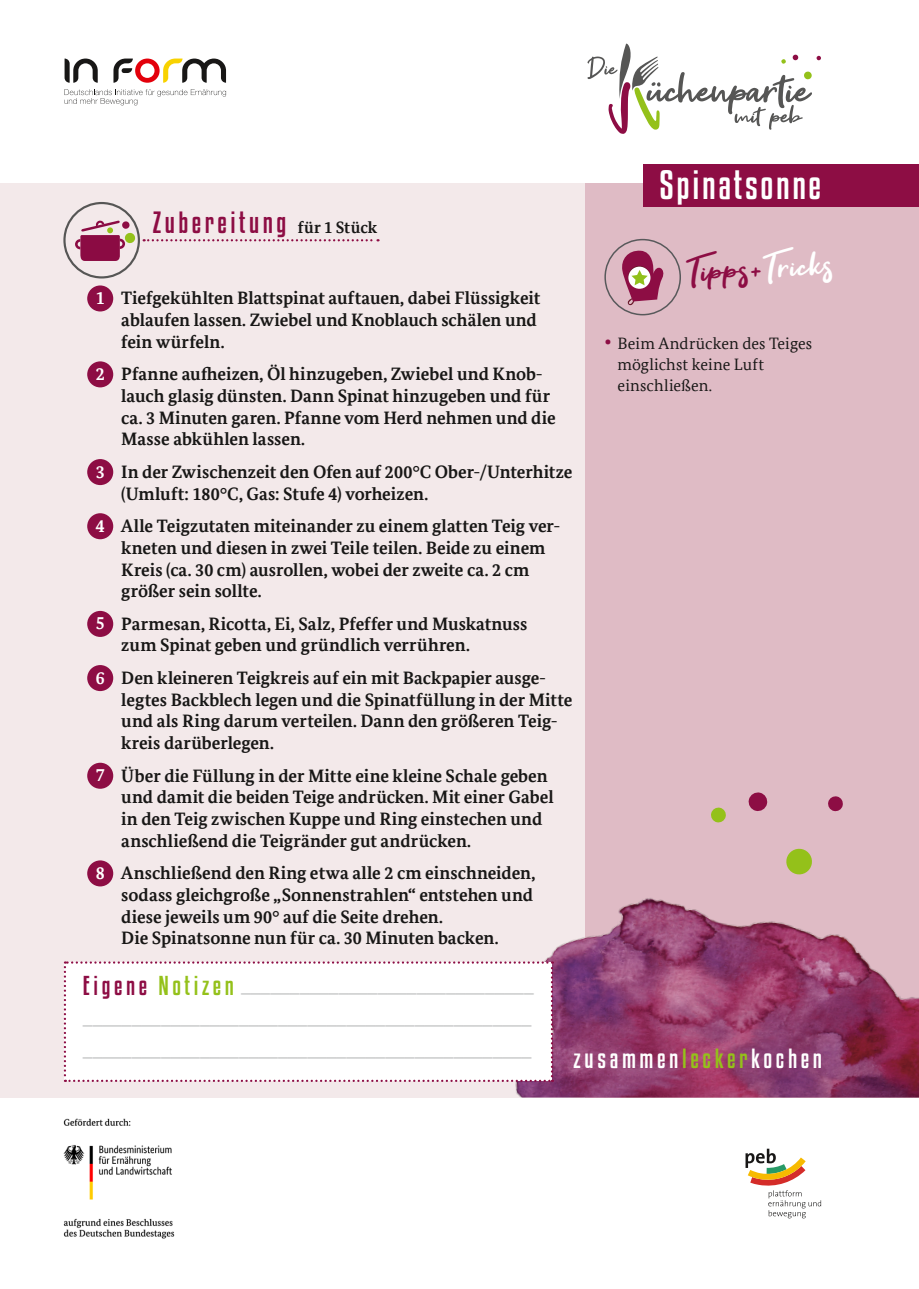
<style>
.page{position:relative;width:919px;height:1289px;background:#fff}
.page>*{position:absolute;margin:0;border:0;box-sizing:border-box;transform-origin:0 0}
.t1{font:46.5px "Get Show";color:#8d0d44}
.t2{font:36px "Kenyan Coffee Rg";letter-spacing:.075em;color:#fff}
.t3{font:27px "Kenyan Coffee Rg";letter-spacing:.13em;color:#8d0d44}
.t4{font:24.3px "Kenyan Coffee Rg";letter-spacing:.15em;color:#fff}
.t5{font:19.5px/32px "Minion Pro";color:#b1b2b3;text-align:justify}
.t6{font:700 18px/21.8px "Bundes Serif Office";color:#181716}
.t7{font:16.5px/21px "Bundes Serif Office";color:#181716}
.s1{font-family:"Bundes Serif Office";font-weight:700;font-size:16.5px;color:#181716}
.s2{color:#fff}
.s3{font-style:italic;font-size:24px;color:#8d0d44}
.s4{font-family:"Kenyan Coffee Rg";font-size:24px;color:#8d0d44}
.s5{font-family:"Kenyan Coffee Rg";font-size:24px;color:#94c11a}
.s6{color:#94c11a}
</style>
<div class="page">
<div style="left:0;top:183px;width:906px;height:914px;background:#f3e9ea"></div>
<div style="left:585px;top:183px;width:333px;height:914px;background:#dfbbc5"></div>
<img style="left:506px;top:898px;width:412px;height:199px">
<svg style="left:748px;top:792px;width:20px;height:19px"></svg>
<svg style="left:786px;top:848px;width:26px;height:27px"></svg>
<svg style="left:711px;top:807px;width:15px;height:16px"></svg>
<svg style="left:828px;top:796px;width:14px;height:16px"></svg>
<div style="left:604px;top:239px;width:77px;height:76px;border:2px solid #58595b;border-radius:50%"></div>
<svg style="left:620px;top:250px;width:46px;height:56px"></svg>
<svg style="left:113px;top:59px;width:113px;height:24px"></svg>
<svg style="left:65px;top:59px;width:33px;height:24px"></svg>
<svg style="left:64px;top:89px;width:162px;height:16px"></svg>
<svg style="left:587px;top:44px;width:234px;height:90px"></svg>
<div style="left:63px;top:202px;width:77px;height:76px;border:2px solid #565655;border-radius:50%"></div>
<svg style="left:75px;top:220px;width:61px;height:41px"></svg>
<svg style="left:144px;top:239px;width:234px;height:2px"></svg>
<img style="left:63px;top:1118px;width:112px;height:121px">
<div style="left:643px;top:164px;width:275px;height:43px;background:#8d0d44"></div>
<div style="left:64px;top:961px;width:489px;height:120px;background:#fff"></div>
<svg style="left:745px;top:1148px;width:76px;height:70px"></svg>
<div style="left:87px;top:285px;width:26px;height:26px;background:#8d0d44;border-radius:50%"></div>
<div style="left:87px;top:361px;width:26px;height:26px;background:#8d0d44;border-radius:50%"></div>
<div style="left:87px;top:459px;width:26px;height:26px;background:#8d0d44;border-radius:50%"></div>
<div style="left:87px;top:513px;width:26px;height:26px;background:#8d0d44;border-radius:50%"></div>
<div style="left:87px;top:611px;width:26px;height:26px;background:#8d0d44;border-radius:50%"></div>
<div style="left:87px;top:665px;width:26px;height:26px;background:#8d0d44;border-radius:50%"></div>
<div style="left:87px;top:762px;width:26px;height:26px;background:#8d0d44;border-radius:50%"></div>
<div style="left:87px;top:860px;width:26px;height:26px;background:#8d0d44;border-radius:50%"></div>
<h3 class="t3" style="left:153px;top:204px;width:226px">Zubereitung <span class="s1">für 1 Stück</span></h3>
<p class="t6" style="left:121px;top:287px;width:420px;text-indent:-26px"><span class="s2">1</span> Tiefgekühlten Blattspinat auftauen, dabei Flüssigkeit ablaufen lassen. Zwiebel und Knoblauch schälen und fein würfeln.</p>
<p class="t6" style="left:121px;top:363px;width:436px;text-indent:-26px"><span class="s2">2</span> Pfanne aufheizen, Öl hinzugeben, Zwiebel und Knob&shy;lauch glasig dünsten. Dann Spinat hinzugeben und für ca. 3 Minuten garen. Pfanne vom Herd nehmen und die Masse abkühlen lassen.</p>
<p class="t6" style="left:121px;top:461px;width:453px;text-indent:-26px"><span class="s2">3</span> In der Zwischenzeit den Ofen auf 200°C Ober-/Unterhitze (Umluft: 180°C, Gas: Stufe 4) vorheizen.</p>
<p class="t6" style="left:121px;top:515px;width:440px;text-indent:-26px"><span class="s2">4</span> Alle Teigzutaten miteinander zu einem glatten Teig ver&shy;kneten und diesen in zwei Teile teilen. Beide zu einem Kreis (ca. 30 cm) ausrollen, wobei der zweite ca. 2 cm größer sein sollte.</p>
<p class="t6" style="left:121px;top:612px;width:407px;text-indent:-26px"><span class="s2">5</span> Parmesan, Ricotta, Ei, Salz, Pfeffer und Muskatnuss zum Spinat geben und gründlich verrühren.</p>
<p class="t6" style="left:121px;top:666px;width:452px;text-indent:-26px"><span class="s2">6</span> Den kleineren Teigkreis auf ein mit Backpapier ausge&shy;legtes Backblech legen und die Spinatfüllung in der Mitte und als Ring darum verteilen. Dann den größeren Teig&shy;kreis darüberlegen.</p>
<p class="t6" style="left:121px;top:764px;width:434px;text-indent:-26px"><span class="s2">7</span> Über die Füllung in der Mitte eine kleine Schale geben und damit die beiden Teige andrücken. Mit einer Gabel in den Teig zwischen Kuppe und Ring einstechen und anschließend die Teigränder gut andrücken.</p>
<p class="t6" style="left:121px;top:862px;width:415px;text-indent:-26px"><span class="s2">8</span> Anschließend den Ring etwa alle 2 cm einschneiden, sodass gleichgroße „Sonnenstrahlen“ entstehen und diese jeweils um 90° auf die Seite drehen.<br>Die Spinatsonne nun für ca. 30 Minuten backen.</p>
<h2 class="t2" style="left:659px;top:160px;width:163px">Spinatsonne</h2>
<h1 class="t1" style="left:685px;top:245px;width:148px;rotate:-3deg">Tipps+<span class="s2">Tricks</span></h1>
<p class="t7" style="left:617px;top:332px;width:196px;text-indent:-14px"><span class="s3">•</span> Beim Andrücken des Teiges möglichst keine Luft einschließen.</p>
<p class="t5" style="left:83px;top:969px;width:452px"><span class="s4">Eigene</span> <span class="s5">Notizen</span> ______________________________ ______________________________________________ ______________________________________________</p>
<h3 class="t4" style="left:573px;top:1042px;width:250px">zusammen<span class="s6">lecker</span>kochen</h3>
</div>
